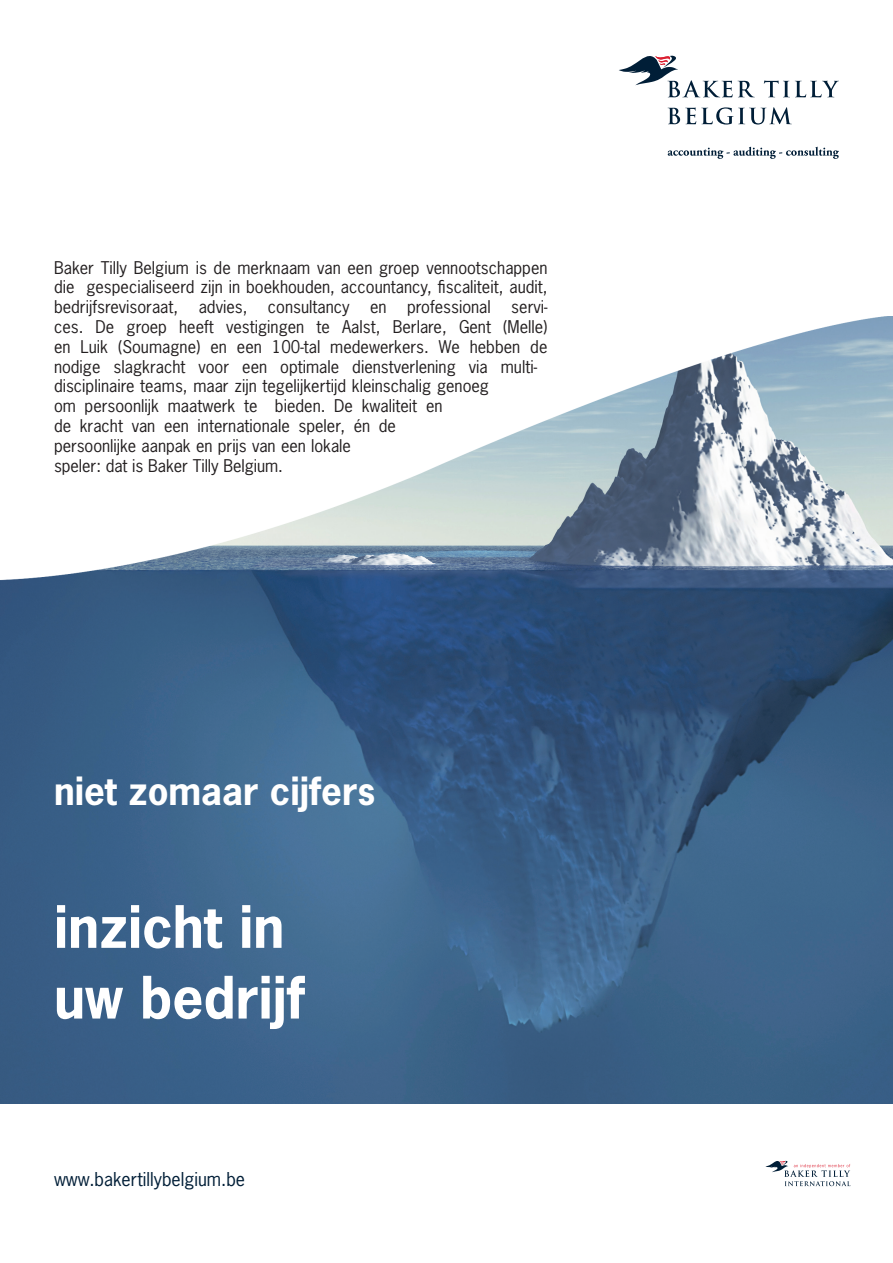
<style>
.page{position:relative;width:893px;height:1263px;background:#fff}
.page>*{position:absolute;margin:0;border:0;box-sizing:border-box;transform-origin:0 0}
.t1{font:700 54.9px/70.7px "News Gothic Std";color:#fff}
.t2{font:700 36.6px "News Gothic Std";color:#fff}
.t3{font:18px "News Gothic Std";color:#001e37}
.t4{font:16.5px/19.8px "News Gothic Std";color:#231f20}
</style>
<div class="page">
<img style="left:0;top:629px;width:893px;height:474px">
<img style="left:0;top:83px;width:893px;height:546px">
<svg style="left:619px;top:55px;width:136px;height:42px"></svg>
<svg style="left:764px;top:80px;width:75px;height:17px"></svg>
<svg style="left:668px;top:107px;width:124px;height:18px"></svg>
<svg style="left:668px;top:147px;width:171px;height:12px"></svg>
<svg style="left:765px;top:1160px;width:85px;height:26px"></svg>
<p class="t4" style="left:54px;top:257px;width:495px">Baker Tilly Belgium is de merknaam van een groep vennootschappen die gespecialiseerd zijn in boekhouden, accountancy, fiscaliteit, audit, bedrijfsrevisoraat, advies, consultancy en professional servi&shy;ces. De groep heeft vestigingen te Aalst, Berlare, Gent (Melle) en Luik (Soumagne) en een 100-tal medewerkers. We hebben de nodige slagkracht voor een optimale dienstverlening via multi&shy;disciplinaire teams, maar zijn tegelijkertijd kleinschalig genoeg<br>om persoonlijk maatwerk te bieden. De kwaliteit en<br>de kracht van een internationale speler, én de<br>persoonlijke aanpak en prijs van een lokale<br>speler: dat is Baker Tilly Belgium.</p>
<h2 class="t2" style="left:54px;top:766px;width:323px">niet zomaar cijfers</h2>
<h1 class="t1" style="left:54px;top:891px;width:252px">inzicht in uw bedrijf</h1>
<p class="t3" style="left:54px;top:1168px;width:193px">www.bakertillybelgium.be</p>
</div>
